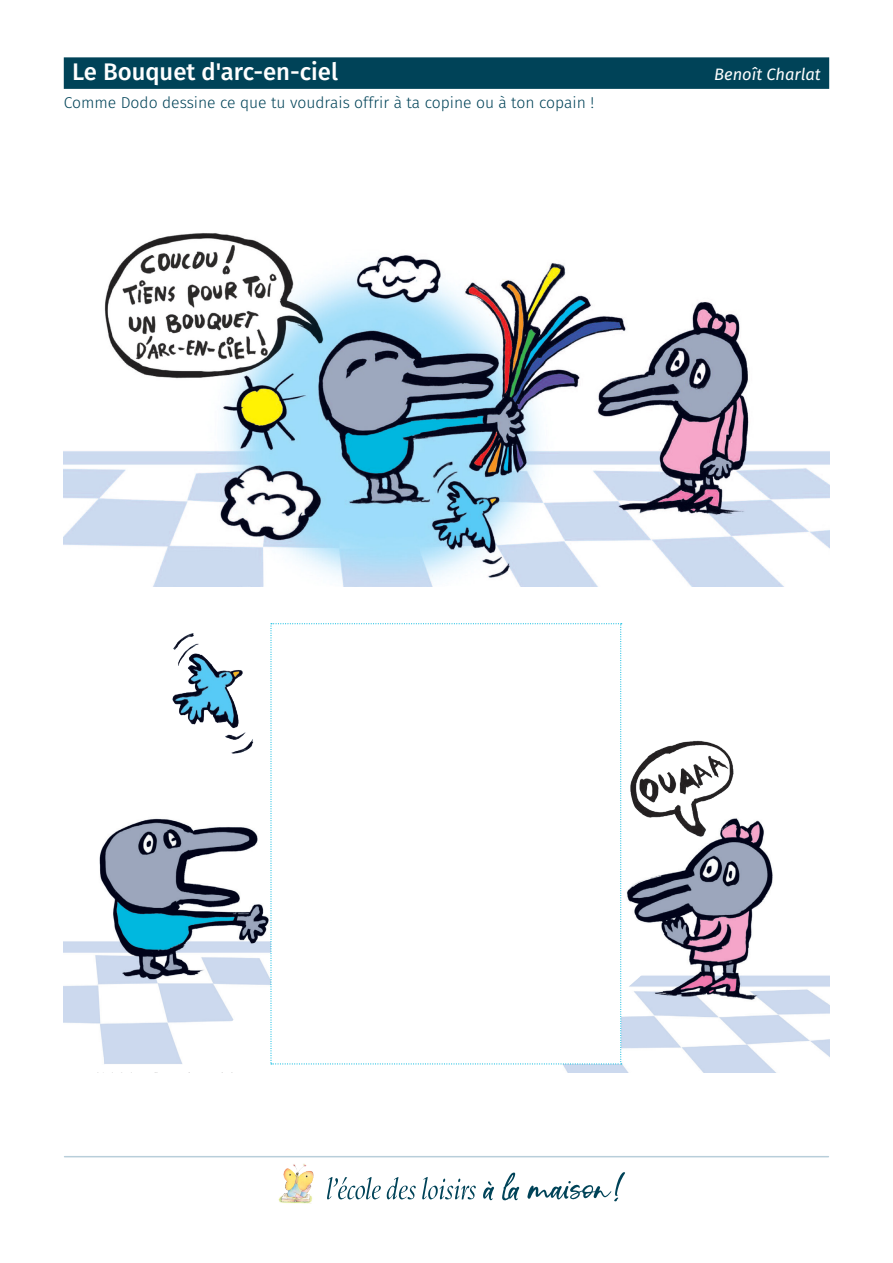
<style>
.page{position:relative;width:893px;height:1263px;background:#fff}
.page>*{position:absolute;margin:0;border:0;box-sizing:border-box;transform-origin:0 0}
.Titre{font:500 24px "Fira Sans";color:#fff}
.Titre-2{font:italic 16.5px "Fira Sans";color:#fff}
.Consigne{font:300 15.75px "Fira Sans";color:#004358}
</style>
<div class="page">
<div style="left:64px;top:57px;width:765px;height:32px;background:#004358"></div>
<hr style="left:65px;top:1156px;width:763px;height:1px;background:#b8ceda">
<svg style="left:483px;top:1172px;width:142px;height:29px"></svg>
<svg style="left:327px;top:1177px;width:149px;height:22px"></svg>
<img style="left:278px;top:1164px;width:36px;height:40px">
<img style="left:64px;top:818px;width:206px;height:246px">
<img style="left:553px;top:820px;width:276px;height:252px">
<img style="left:622px;top:740px;width:125px;height:101px">
<img style="left:172px;top:633px;width:82px;height:121px">
<svg style="left:270px;top:623px;width:352px;height:441px"></svg>
<img style="left:64px;top:233px;width:765px;height:353px">
<p class="Titre" style="left:72px;top:53px;width:267px">Le Bouquet d'arc-en-ciel</p>
<p class="Titre-2" style="left:714px;top:62px;width:108px">Benoît Charlat</p>
<p class="Consigne" style="left:64px;top:92px;width:532px">Comme Dodo dessine ce que tu voudrais offrir à ta copine ou à ton copain !</p>
</div>
